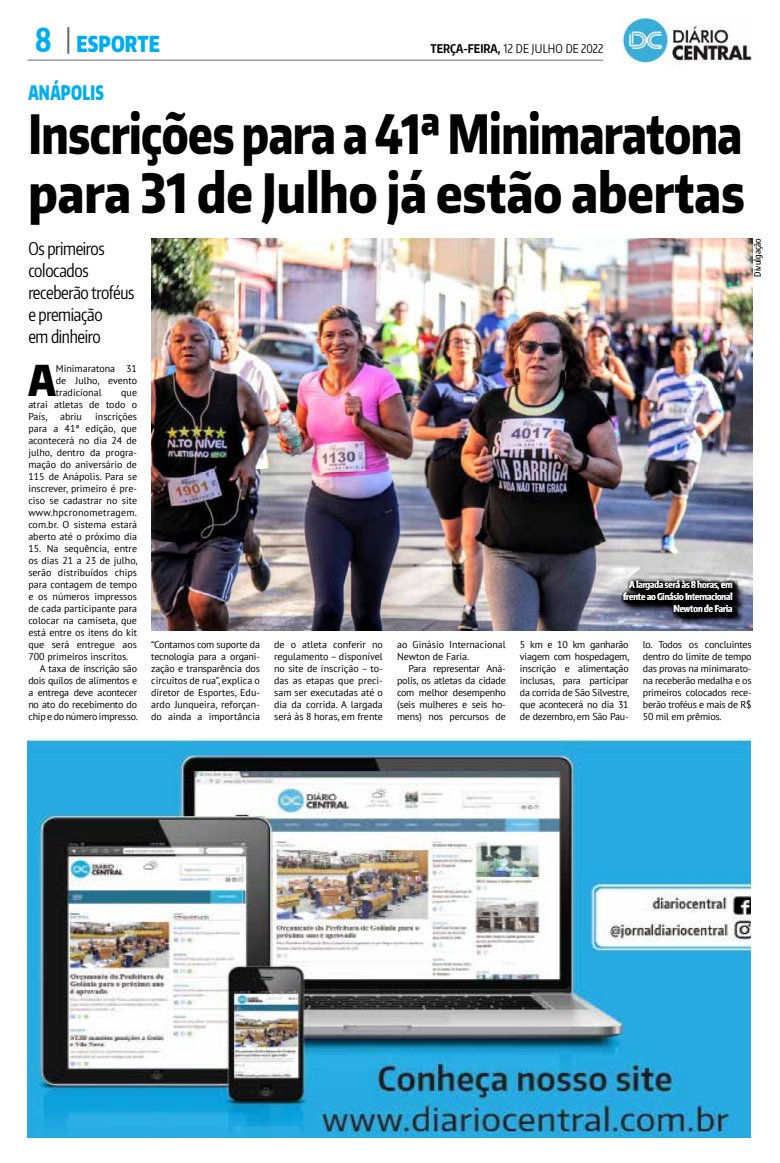
<style>
.page{position:relative;width:780px;height:1163px;background:#fff}
.page>*{position:absolute;margin:0;border:0;box-sizing:border-box;transform-origin:0 0}
.t1{font:800 54px/59px "Encode Sans Narrow";letter-spacing:-.015em;color:#000;scale:.8 1}
.t2{font:900 42.4px "Encode Sans Compressed";color:#000}
.t3{font:900 22px "Encode Sans Compressed";letter-spacing:.01em;color:#00aeef;scale:.91 1}
.t4{font:900 20px "Encode Sans Compressed";letter-spacing:.02em;color:#00aeef;scale:.8 1}
.t5{font:17.5px/22px "Encode Sans Compressed";letter-spacing:-.02em;color:#000}
.t6{font:12px "Encode Sans Compressed";letter-spacing:.02em;color:#000}
.t7{font:10px/12px "PT Sans";color:#000;text-align:justify}
.t8{font:10px "PT Sans";letter-spacing:-.02em;color:#000}
.t9{font:600 9px/12px "Encode Sans Compressed";color:#fff;text-align:right}
.t10{font:500 9px "Encode Sans Compressed";color:#000}
.s1{font-weight:800;font-size:33px}
.s2{font-weight:700}
</style>
<div class="page">
<img style="left:671px;top:25px;width:81px;height:39px">
<img style="left:622px;top:17px;width:48px;height:47px">
<hr style="left:27px;top:60px;width:576px;height:1px;background:#000">
<hr style="left:67px;top:27px;width:2px;height:27px;background:#000">
<img style="left:27px;top:738px;width:723px;height:399px">
<img style="left:152px;top:238px;width:600px;height:392px">
<div style="left:625px;top:582px;width:119px;height:42px;background:#000;opacity:.75"></div>
<svg style="left:620px;top:577px;width:119px;height:42px;background:#2c2c32"></svg>
<p class="t3" style="left:35px;top:30px;width:138px"><span class="s1">8</span> ESPORTE</p>
<p class="t6" style="left:430px;top:41px;width:174px"><span class="s2">TERÇA-FEIRA,</span> 12 de julho DE 2022</p>
<p class="t4" style="left:28px;top:79px;width:96px">ANÁPOLIS</p>
<p class="t1" style="left:28px;top:103px;width:897px">Inscrições para a 41ª Minimaratona para 31 de Julho já estão abertas</p>
<p class="t5" style="left:28px;top:237px;width:108px">Os primeiros colocados receberão troféus e premiação<br>em dinheiro</p>
<p class="t10" style="left:751px;top:277px;width:40px;rotate:-90deg">Divulgação</p>
<p class="t2" style="left:29px;top:352px;width:29px">A</p>
<p class="t7" style="left:56px;top:362px;width:83px">Minimaratona 31 de Julho, evento tradicional</p>
<p class="t7" style="left:28px;top:386px;width:110px;text-indent:93px">que atrai atletas de todo o País, abriu</p>
<p class="t7" style="left:28px;top:410px;width:110px;text-indent:67px">inscrições para a 41ª edição, que acontecerá no dia 24 de julho, dentro da progra&shy;mação do aniversário de 115 de Anápolis. Para se inscrever, primeiro é pre&shy;ciso se cadastrar no site www.hpcronometragem. com.br. O sistema estará aberto até o próximo dia</p>
<p class="t7" style="left:28px;top:542px;width:110px">15. Na sequência, entre</p>
<p class="t7" style="left:28px;top:554px;width:111px">os dias 21 a 23 de julho,</p>
<p class="t7" style="left:28px;top:566px;width:110px">serão distribuídos chips</p>
<p class="t7" style="left:28px;top:578px;width:110px">para contagem de tempo</p>
<p class="t7" style="left:28px;top:590px;width:110px">e os números impressos</p>
<p class="t7" style="left:28px;top:602px;width:110px">de cada participante para</p>
<p class="t7" style="left:28px;top:614px;width:110px">colocar na camiseta, que</p>
<p class="t7" style="left:28px;top:626px;width:110px">está entre os itens do kit</p>
<p class="t7" style="left:28px;top:638px;width:110px">que será entregue aos</p>
<p class="t7" style="left:28px;top:650px;width:101px">700 primeiros inscritos.</p>
<p class="t8" style="left:40px;top:662px;width:99px">A taxa de inscrição são</p>
<p class="t8" style="left:28px;top:674px;width:110px">dois quilos de alimentos e</p>
<p class="t8" style="left:28px;top:686px;width:110px">a entrega deve acontecer</p>
<p class="t8" style="left:28px;top:698px;width:110px">no ato do recebimento do</p>
<p class="t8" style="left:28px;top:710px;width:111px">chip e do número impresso.</p>
<p class="t7" style="left:151px;top:638px;width:110px">“Contamos com suporte da tecnologia para a organi&shy;zação e transparência dos circuitos de rua”, explica o diretor de Esportes, Edu&shy;ardo Junqueira, reforçan&shy;do ainda a importância</p>
<p class="t7" style="left:274px;top:638px;width:110px">de o atleta conferir no regulamento – disponível no site de inscrição – to&shy;das as etapas que preci&shy;sam ser executadas até o dia da corrida. A largada será às 8 horas, em frente</p>
<p class="t7" style="left:397px;top:638px;width:110px">ao Ginásio Internacional</p>
<p class="t7" style="left:397px;top:650px;width:74px">Newton de Faria.</p>
<p class="t8" style="left:408px;top:662px;width:99px">Para representar Aná-</p>
<p class="t8" style="left:397px;top:674px;width:110px">polis, os atletas da cidade</p>
<p class="t8" style="left:397px;top:686px;width:110px">com melhor desempenho</p>
<p class="t8" style="left:397px;top:698px;width:110px">(seis mulheres e seis ho-</p>
<p class="t8" style="left:397px;top:710px;width:110px">mens) nos percursos de</p>
<p class="t9" style="left:623px;top:578px;width:111px">A largada será às 8 horas, em frente ao Ginásio Internacional<br>Newton de Faria</p>
<p class="t7" style="left:520px;top:638px;width:111px">5 km e 10 km ganharão viagem com hospedagem, inscrição e alimentação inclusas, para participar da corrida de São Silvestre, que acontecerá no dia 31 de dezembro, em São Pau-</p>
<p class="t7" style="left:642px;top:638px;width:110px">lo. Todos os concluintes dentro do limite de tempo das provas na minimarato&shy;na receberão medalha e os primeiros colocados rece&shy;berão troféus e mais de R$ 50 mil em prêmios.</p>
</div>
